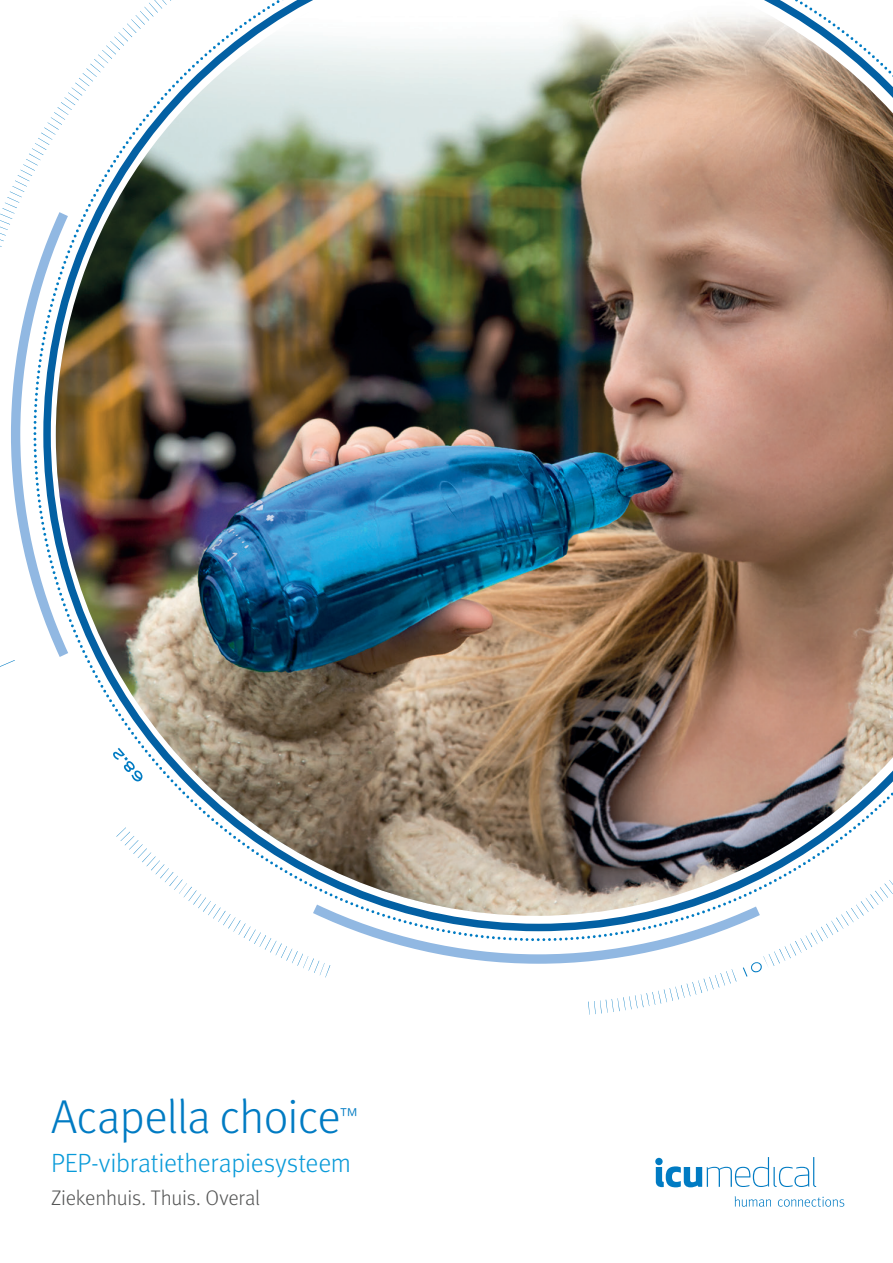
<style>
.page{position:relative;width:893px;height:1263px;background:#fff}
.page>*{position:absolute;margin:0;border:0;box-sizing:border-box;transform-origin:0 0}
.Body_copy_9_5pt_13pt{font:300 47.55px "Meta OT";letter-spacing:-.015em;color:#007bc3}
.Body_copy_9_5pt_13pt-2{font:300 26.4px "Meta OT";letter-spacing:-.005em;color:#089ad9}
.Body_copy_9_5pt_13pt-3{font:300 21.15px "Meta OT";letter-spacing:-.01em;color:#555656}
.Body_copy_9_5pt_13pt-4{font:300 20.1px "Meta OT";color:#007bc3}
</style>
<div class="page">
<svg style="left:213px;top:916px;width:646px;height:99px"></svg>
<svg style="left:0;top:112px;width:56px;height:555px"></svg>
<img style="left:56px;top:0;width:837px;height:916px">
<svg style="left:656px;top:1157px;width:160px;height:30px"></svg>
<div style="left:655px;top:1158px;width:8px;height:7px;background:#007bc3;border-radius:50%"></div>
<svg style="left:735px;top:1196px;width:36px;height:11px"></svg>
<svg style="left:778px;top:1197px;width:66px;height:10px"></svg>
<p class="Body_copy_9_5pt_13pt" style="left:51px;top:1089px;width:291px">Acapella choice</p>
<p class="Body_copy_9_5pt_13pt-4" style="left:340px;top:1103px;width:19px">™</p>
<p class="Body_copy_9_5pt_13pt-2" style="left:51px;top:1147px;width:302px">PEP-vibratietherapiesysteem</p>
<p class="Body_copy_9_5pt_13pt-3" style="left:51px;top:1185px;width:211px">Ziekenhuis. Thuis. Overal</p>
</div>
